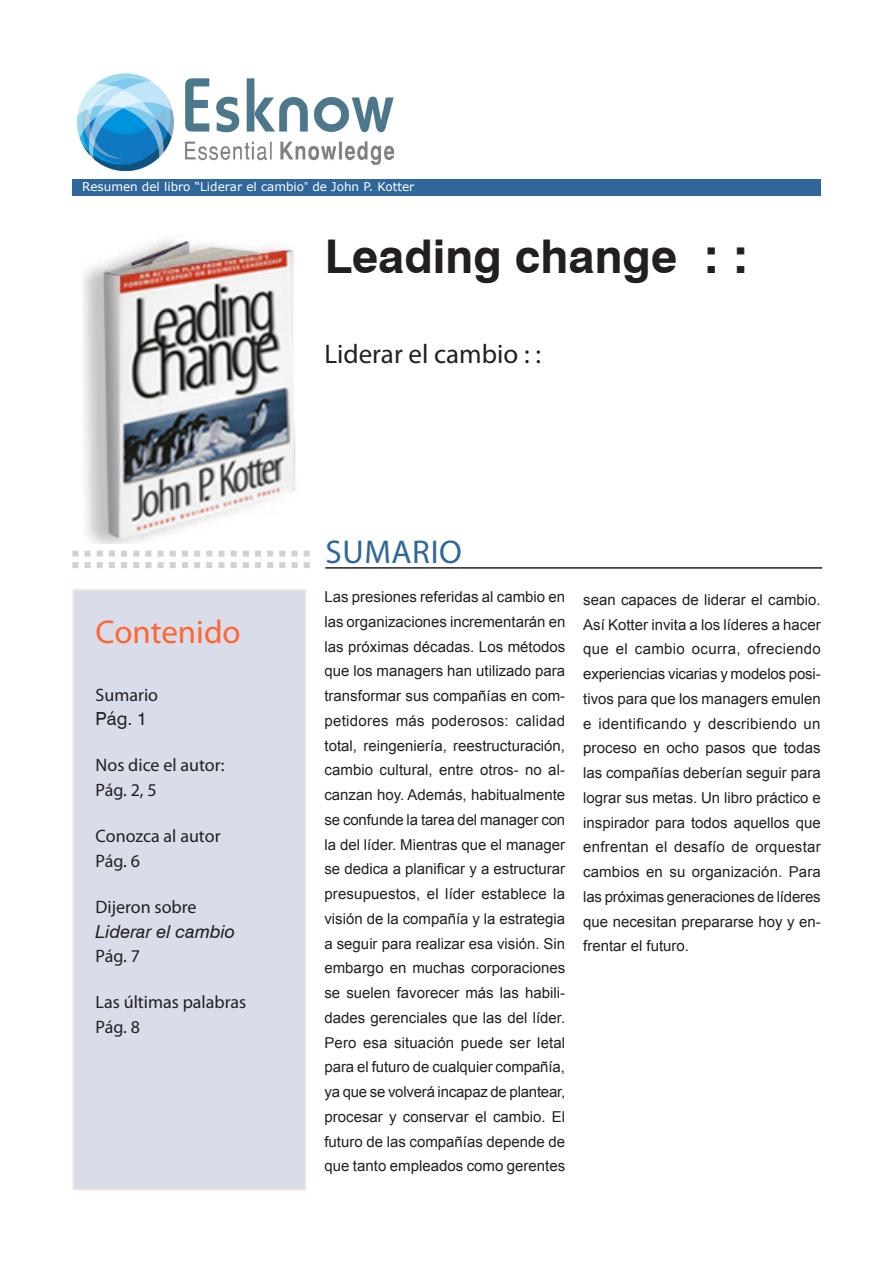
<style>
.page{position:relative;width:893px;height:1263px;background:#fff}
.page>*{position:absolute;margin:0;border:0;box-sizing:border-box;transform-origin:0 0}
.t1{font:700 46.5px "Swiss 721 BT";color:#231f20}
.t2{font:700 condensed 33px "Swiss 721 BT";color:#f63}
.t3{font:700 condensed 33px "Swiss 721 BT";letter-spacing:.02em;color:#2f679a}
.t4{font:700 condensed 27px "Swiss 721 BT";color:#231f20}
.t5{font:700 condensed 18px "Swiss 721 BT";color:#231f20}
.t6{font:condensed 18px "Swiss 721 BT";letter-spacing:-.015em;color:#231f20}
.t7{font:italic 18px "Swiss 721 BT";color:#231f20}
.t8{font:18px "Swiss 721 BT";color:#231f20}
.t9{font:15px/24.8px "Arial";color:#231f20;text-align:justify}
.t10{font:12px "Verdana";color:#fff}
.s1{font-family:"Arial"}
.s2{font-size:49.5px}
</style>
<div class="page">
<img style="left:77px;top:73px;width:317px;height:97px">
<div style="left:72px;top:179px;width:749px;height:17px;background:#2f679a"></div>
<div style="left:73px;top:590px;width:233px;height:600px;background:#d9ddea"></div>
<div style="left:72px;top:589px;width:234px;height:602px;border:2px solid #ffe8e0"></div>
<svg style="left:72px;top:551px;width:238px;height:17px"></svg>
<hr style="left:325px;top:567px;width:497px;height:2px;background:#231f20">
<img style="left:83px;top:239px;width:213px;height:305px">
<p class="t10" style="left:82px;top:179px;width:334px">Resumen del libro “Liderar el cambio<span class="s1">”</span> de John P. Kotter</p>
<h1 class="t1" style="left:325px;top:228px;width:425px">Leading change <span class="s2">: :</span></h1>
<h3 class="t4" style="left:324px;top:337px;width:218px">Liderar el cambio : :</h3>
<h2 class="t2" style="left:96px;top:611px;width:147px">Contenido</h2>
<p class="t5" style="left:96px;top:684px;width:64px">Sumario</p>
<p class="t8" style="left:96px;top:708px;width:53px">Pág. 1</p>
<p class="t5" style="left:96px;top:754px;width:131px">Nos dice el autor:</p>
<p class="t6" style="left:96px;top:779px;width:63px">Pág. 2, 5</p>
<p class="t5" style="left:96px;top:825px;width:126px">Conozca al autor</p>
<p class="t6" style="left:96px;top:850px;width:46px">Pág. 6</p>
<p class="t5" style="left:96px;top:896px;width:102px">Dijeron sobre</p>
<p class="t7" style="left:96px;top:920px;width:141px">Liderar el cambio</p>
<p class="t6" style="left:96px;top:945px;width:46px">Pág. 7</p>
<p class="t5" style="left:96px;top:991px;width:152px">Las últimas palabras</p>
<p class="t6" style="left:96px;top:1016px;width:46px">Pág. 8</p>
<h2 class="t3" style="left:326px;top:531px;width:138px">SUMARIO</h2>
<p class="t9" style="left:324px;top:585px;width:242px">Las presiones referidas al cambio en las organizaciones incrementarán en las próximas décadas. Los métodos que los managers han utilizado para transformar sus compañías en com&shy;petidores más poderosos: calidad total, reingeniería, reestructuración, cambio cultural, entre otros- no al&shy;canzan hoy. Además, habitualmente se confunde la tarea del manager con la del líder. Mientras que el manager se dedica a planificar y a estructurar presupuestos, el líder establece la visión de la compañía y la estrategia a seguir para realizar esa visión. Sin embargo en muchas corporaciones se suelen favorecer más las habili&shy;dades gerenciales que las del líder.<br>Pero esa situación puede ser letal para el futuro de cualquier compañía, ya que se volverá incapaz de plantear, procesar y conservar el cambio. El futuro de las compañías depende de que tanto empleados como gerentes</p>
<p class="t9" style="left:583px;top:587px;width:239px">sean capaces de liderar el cambio.<br>Así Kotter invita a los líderes a hacer que el cambio ocurra, ofreciendo experiencias vicarias y modelos posi&shy;tivos para que los managers emulen e identificando y describiendo un proceso en ocho pasos que todas las compañías deberían seguir para lograr sus metas. Un libro práctico e inspirador para todos aquellos que enfrentan el desafío de orquestar cambios en su organización. Para las próximas generaciones de líderes que necesitan prepararse hoy y en&shy;frentar el futuro.</p>
</div>
